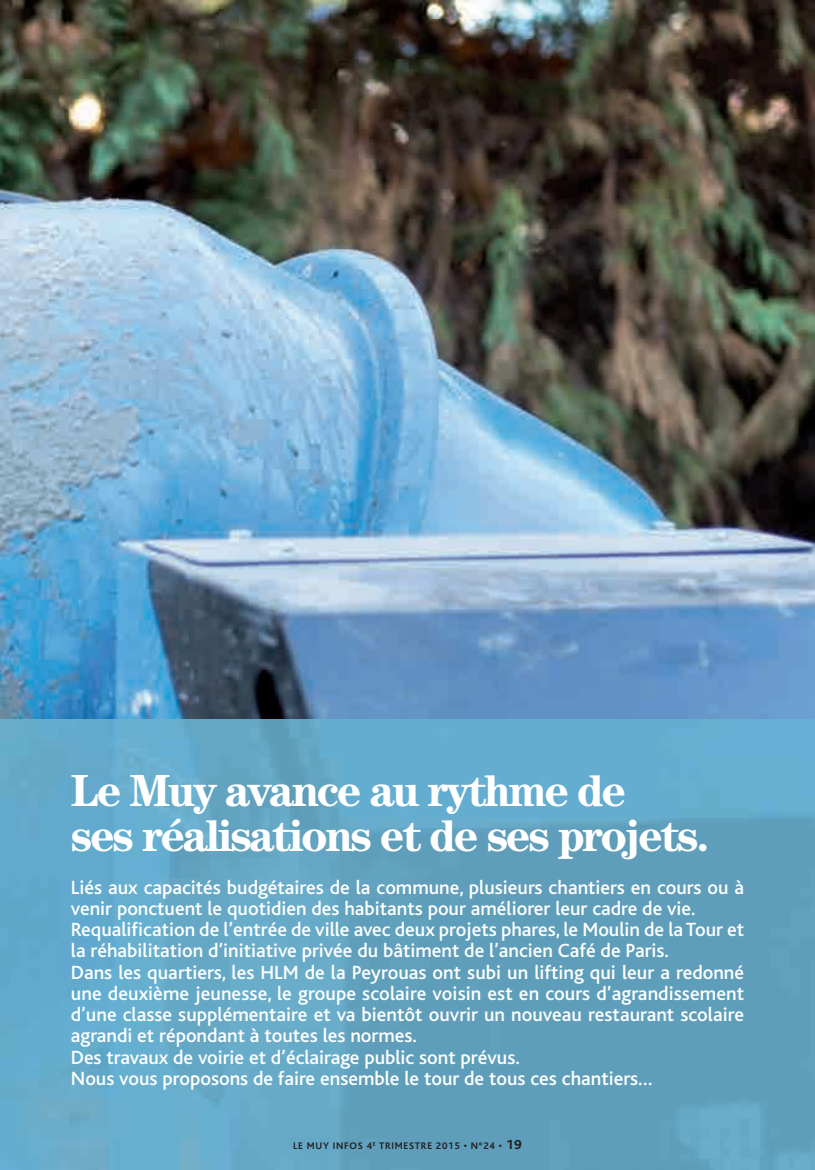
<style>
.page{position:relative;width:815px;height:1170px;background:#fff}
.page>*{position:absolute;margin:0;border:0;box-sizing:border-box;transform-origin:0 0}
.t1{font:700 45px/45px "Century";letter-spacing:-.055em;color:#fff}
.t2{font:500 20px/21.2px "Bliss";color:#fff}
.t3{font:700 10px "Bliss";letter-spacing:.075em;color:#231f20}
.s1{font-weight:800;font-size:13.75px}
</style>
<div class="page">
<img style="left:0;top:0;width:815px;height:719px">
<img style="left:0;top:719px;width:815px;height:450px">
<h1 class="t1" style="left:71px;top:771px;width:640px">Le Muy avance au rythme de<br>ses réalisations et de ses projets.</h1>
<p class="t2" style="left:71px;top:878px;width:675px">Liés aux capacités budgétaires de la commune, plusieurs chantiers en cours ou à venir ponctuent le quotidien des habitants pour améliorer leur cadre de vie.<br>Requalification de l’entrée de ville avec deux projets phares, le Moulin de la Tour et la réhabilitation d’initiative privée du bâtiment de l’ancien Café de Paris.<br>Dans les quartiers, les HLM de la Peyrouas ont subi un lifting qui leur a redonné une deuxième jeunesse, le groupe scolaire voisin est en cours d’agrandissement d’une classe supplémentaire et va bientôt ouvrir un nouveau restaurant scolaire agrandi et répondant à toutes les normes.<br>Des travaux de voirie et d’éclairage public sont prévus.<br>Nous vous proposons de faire ensemble le tour de tous ces chantiers…</p>
<p class="t3" style="left:293px;top:1142px;width:230px">LE MUY INFOS 4<sup>E</sup> TRIMESTRE 2015 • N°24 • <span class="s1">19</span></p>
</div>
